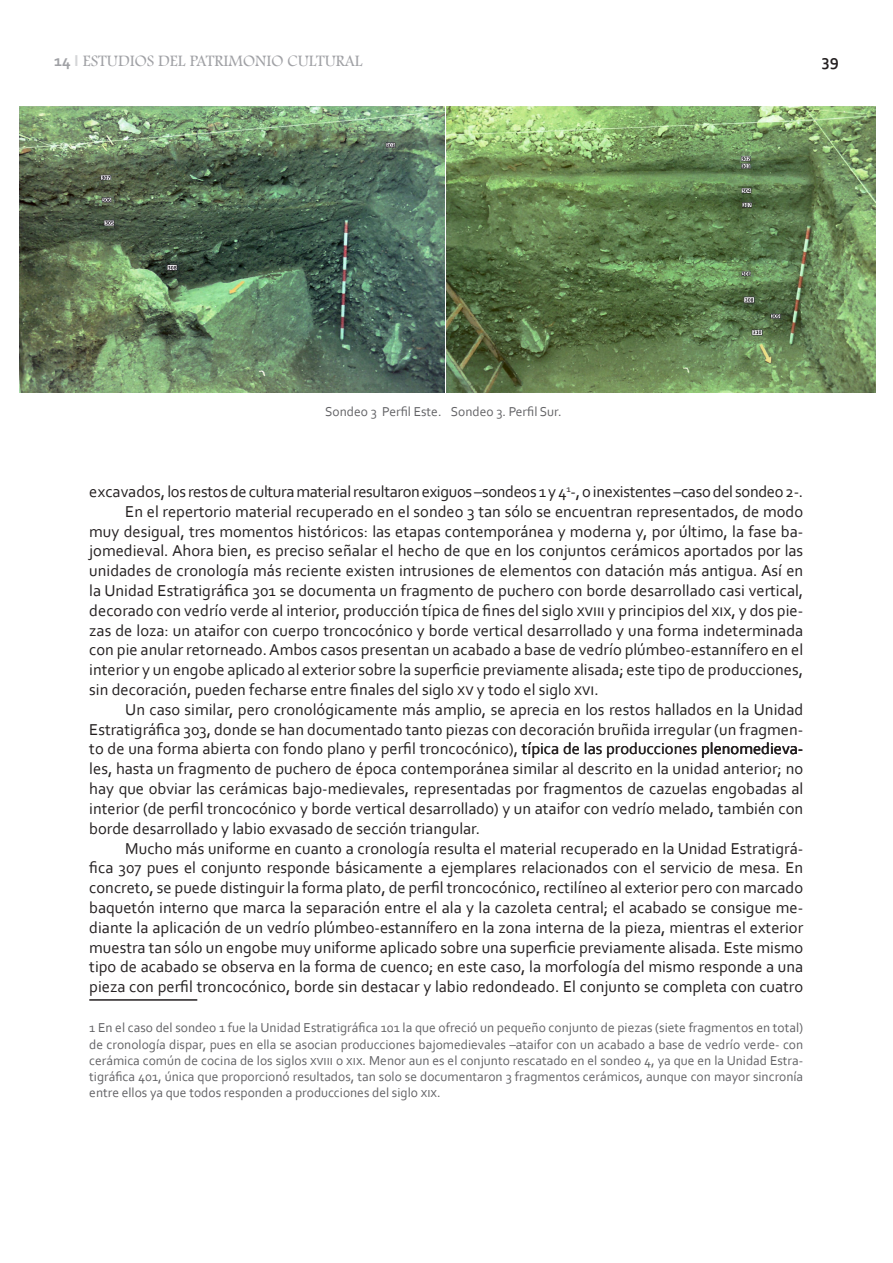
<style>
.page{position:relative;width:893px;height:1263px;background:#fff}
.page>*{position:absolute;margin:0;border:0;box-sizing:border-box;transform-origin:0 0}
.TEXTO_ARTÍCUOLO{font:16.5px/19.8px "Corbel";color:#231f20;text-align:justify}
.Text_artículo_primer{font:16.5px "Corbel";letter-spacing:-.02em;color:#231f20}
.t1{font:16.5px "Footlight MT Light";color:#a0a1a5}
.t2{font:700 16.5px "Corbel";color:#231f20}
.PIE_FOTO_y_PÁGINA{font:13.5px/16.2px "Corbel";color:#636366;text-align:justify}
.s1{font-family:"Corbel";font-weight:700}
.s2{font-family:"Corbel";font-weight:700;color:#d5d6d8}
</style>
<div class="page">
<hr style="left:89px;top:999px;width:108px;height:2px;background:#231f20">
<img style="left:19px;top:106px;width:425px;height:286px">
<img style="left:446px;top:106px;width:429px;height:286px">
<p class="t1" style="left:54px;top:51px;width:310px"><span class="s1">14</span> <span class="s2">I</span> ESTUDIOS DEL PATRIMONIO CULTURAL</p>
<p class="t2" style="left:822px;top:51px;width:19px">39</p>
<p class="PIE_FOTO_y_PÁGINA" style="left:325px;top:403px;width:118px">Sondeo 3 Perfil Este.</p>
<p class="PIE_FOTO_y_PÁGINA" style="left:451px;top:403px;width:112px">Sondeo 3. Perfil Sur.</p>
<p class="Text_artículo_primer" style="left:89px;top:481px;width:715px">excavados, los restos de cultura material resultaron exiguos –sondeos 1 y 4<sup>1</sup>-, o inexistentes –caso del sondeo 2-.</p>
<p class="TEXTO_ARTÍCUOLO" style="left:89px;top:501px;width:715px;text-indent:36px">En el repertorio material recuperado en el sondeo 3 tan sólo se encuentran representados, de modo muy desigual, tres momentos históricos: las etapas contemporánea y moderna y, por último, la fase ba&shy;jomedieval. Ahora bien, es preciso señalar el hecho de que en los conjuntos cerámicos aportados por las unidades de cronología más reciente existen intrusiones de elementos con datación más antigua. Así en la Unidad Estratigráfica 301 se documenta un fragmento de puchero con borde desarrollado casi vertical, decorado con vedrío verde al interior, producción típica de fines del siglo xviii y principios del xix, y dos pie&shy;zas de loza: un ataifor con cuerpo troncocónico y borde vertical desarrollado y una forma indeterminada con pie anular retorneado. Ambos casos presentan un acabado a base de vedrío plúmbeo-estannífero en el interior y un engobe aplicado al exterior sobre la superficie previamente alisada; este tipo de producciones, sin decoración, pueden fecharse entre finales del siglo xv y todo el siglo xvi.</p>
<p class="TEXTO_ARTÍCUOLO" style="left:89px;top:699px;width:715px;text-indent:36px">Un caso similar, pero cronológicamente más amplio, se aprecia en los restos hallados en la Unidad Estratigráfica 303, donde se han documentado tanto piezas con decoración bruñida irregular (un fragmen&shy;to de una forma abierta con fondo plano y perfil troncocónico), típica de las producciones plenomedieva&shy;les, hasta un fragmento de puchero de época contemporánea similar al descrito en la unidad anterior; no hay que obviar las cerámicas bajo-medievales, representadas por fragmentos de cazuelas engobadas al interior (de perfil troncocónico y borde vertical desarrollado) y un ataifor con vedrío melado, también con borde desarrollado y labio exvasado de sección triangular.</p>
<p class="TEXTO_ARTÍCUOLO" style="left:89px;top:838px;width:715px;text-indent:36px">Mucho más uniforme en cuanto a cronología resulta el material recuperado en la Unidad Estratigrá&shy;fica 307 pues el conjunto responde básicamente a ejemplares relacionados con el servicio de mesa. En concreto, se puede distinguir la forma plato, de perfil troncocónico, rectilíneo al exterior pero con marcado baquetón interno que marca la separación entre el ala y la cazoleta central; el acabado se consigue me&shy;diante la aplicación de un vedrío plúmbeo-estannífero en la zona interna de la pieza, mientras el exterior muestra tan sólo un engobe muy uniforme aplicado sobre una superficie previamente alisada. Este mismo tipo de acabado se observa en la forma de cuenco; en este caso, la morfología del mismo responde a una pieza con perfil troncocónico, borde sin destacar y labio redondeado. El conjunto se completa con cuatro</p>
<p class="PIE_FOTO_y_PÁGINA" style="left:89px;top:1019px;width:715px">1 En el caso del sondeo 1 fue la Unidad Estratigráfica 101 la que ofreció un pequeño conjunto de piezas (siete fragmentos en total) de cronología dispar, pues en ella se asocian producciones bajomedievales –ataifor con un acabado a base de vedrío verde- con cerámica común de cocina de los siglos xviii o xix. Menor aun es el conjunto rescatado en el sondeo 4, ya que en la Unidad Estra&shy;tigráfica 401, única que proporcionó resultados, tan solo se documentaron 3 fragmentos cerámicos, aunque con mayor sincronía entre ellos ya que todos responden a producciones del siglo xix.</p>
</div>
